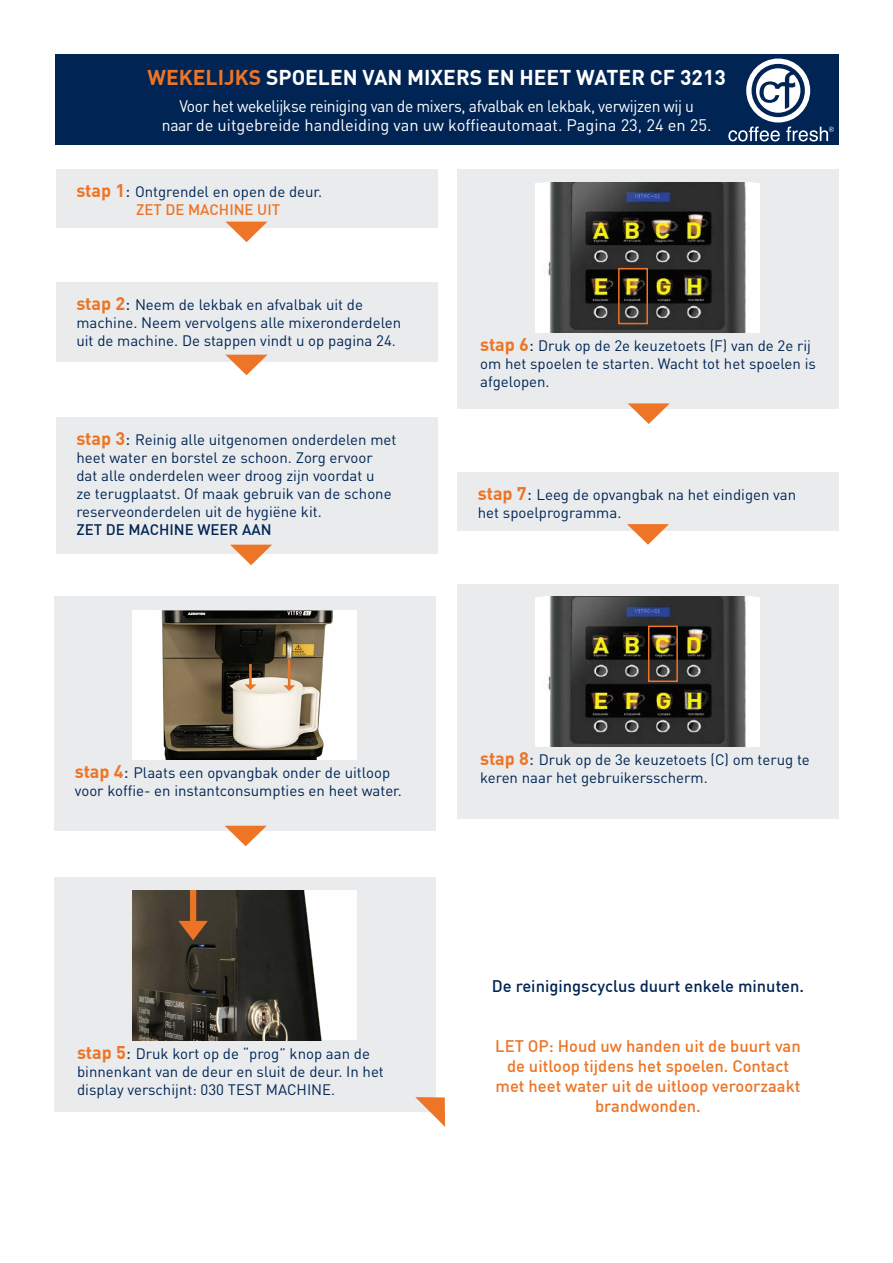
<style>
.page{position:relative;width:893px;height:1263px;background:#fff}
.page>*{position:absolute;margin:0;border:0;box-sizing:border-box;transform-origin:0 0}
.t1{font:700 21px "DIN Pro";color:#fff}
.t2{font:16.5px/19.8px "DIN Pro";letter-spacing:-.025em;color:#fff;text-align:center;scale:.95 1}
.t3{font:500 16.5px/19.8px "DIN Pro";color:#ed7525;text-align:center}
.t4{font:500 16.5px "DIN Pro";color:#002554}
.t5{font:15px/18px "DIN Pro";color:#002554}
.t6{font:500 15px "DIN Pro";color:#002554}
.s1{color:#ed7525}
.s2{font-weight:700;font-size:18px;color:#ed7525}
.s3{font-size:18px}
.s4{font-weight:500;color:#ed7525}
</style>
<div class="page">
<div style="left:55px;top:54px;width:783px;height:91px;background:#002554"></div>
<div style="left:56px;top:169px;width:381px;height:59px;background:#e9ebed"></div>
<div style="left:56px;top:283px;width:381px;height:79px;background:#e9ebed"></div>
<div style="left:56px;top:417px;width:381px;height:137px;background:#e9ebed"></div>
<div style="left:457px;top:472px;width:382px;height:58px;background:#e9ebed"></div>
<svg style="left:226px;top:222px;width:41px;height:20px"></svg>
<svg style="left:226px;top:355px;width:41px;height:20px"></svg>
<svg style="left:230px;top:545px;width:42px;height:20px"></svg>
<svg style="left:627px;top:524px;width:42px;height:21px"></svg>
<div style="left:54px;top:596px;width:382px;height:235px;background:#e9ebed"></div>
<div style="left:54px;top:877px;width:382px;height:235px;background:#e9ebed"></div>
<div style="left:457px;top:169px;width:382px;height:240px;background:#e9ebed"></div>
<div style="left:457px;top:584px;width:382px;height:234px;background:#e9ebed"></div>
<div style="left:133px;top:610px;width:224px;height:149px;background:#fff"></div>
<img style="left:161px;top:611px;width:172px;height:148px">
<img style="left:133px;top:890px;width:224px;height:150px">
<div style="left:536px;top:183px;width:224px;height:149px;background:#fff"></div>
<img style="left:547px;top:183px;width:199px;height:149px">
<div style="left:536px;top:597px;width:224px;height:150px;background:#fff"></div>
<img style="left:547px;top:597px;width:199px;height:150px">
<svg style="left:225px;top:826px;width:42px;height:20px"></svg>
<svg style="left:628px;top:403px;width:42px;height:21px"></svg>
<div style="left:618px;top:268px;width:30px;height:56px;border:2px solid #ed7525"></div>
<div style="left:648px;top:626px;width:30px;height:56px;border:2px solid #ed7525"></div>
<svg style="left:415px;top:1097px;width:30px;height:30px"></svg>
<svg style="left:728px;top:59px;width:106px;height:82px"></svg>
<h1 class="t1" style="left:148px;top:63px;width:580px"><span class="s1">WEKELIJKS</span> SPOELEN VAN MIXERS EN HEET WATER CF 3213</h1>
<p class="t2" style="left:162px;top:95px;width:580px">Voor het wekelijkse reiniging van de mixers, afvalbak en lekbak, verwijzen wij u<br>naar de uitgebreide handleiding van uw koffieautomaat. Pagina 23, 24 en 25.</p>
<p class="t5" style="left:136px;top:182px;width:187px;text-indent:-60px"><span class="s2">stap 1</span><span class="s3">:</span> Ontgrendel en open de deur.<br><span class="s4">ZET DE MACHINE UIT</span></p>
<p class="t5" style="left:76px;top:295px;width:326px"><span class="s2">stap 2</span><span class="s3">:</span> Neem de lekbak en afvalbak uit de machine. Neem vervolgens alle mixeronderdelen uit de machine. De stappen vindt u op pagina 24.</p>
<p class="t5" style="left:76px;top:430px;width:322px"><span class="s2">stap 3</span><span class="s3">:</span> Reinig alle uitgenomen onderdelen met heet water en borstel ze schoon. Zorg ervoor dat alle onderdelen weer droog zijn voordat u<br>ze terugplaatst. Of maak gebruik van de schone reserveonderdelen uit de hygiëne kit.</p>
<p class="t6" style="left:76px;top:520px;width:197px">ZET DE MACHINE WEER AAN</p>
<p class="t5" style="left:480px;top:336px;width:337px"><span class="s2">stap 6</span><span class="s3">:</span> Druk op de 2e keuzetoets (F) van de 2e rij om het spoelen te starten. Wacht tot het spoelen is afgelopen.</p>
<p class="t5" style="left:478px;top:485px;width:320px"><span class="s2">stap 7</span><span class="s3">:</span> Leeg de opvangbak na het eindigen van het spoelprogramma.</p>
<p class="t5" style="left:75px;top:763px;width:328px"><span class="s2">stap 4</span><span class="s3">:</span> Plaats een opvangbak onder de uitloop voor koffie- en instantconsumpties en heet water.</p>
<p class="t5" style="left:77px;top:1044px;width:308px"><span class="s2">stap 5</span><span class="s3">:</span> Druk kort op de “prog” knop aan de binnenkant van de deur en sluit de deur. In het display verschijnt: 030 TEST MACHINE.</p>
<p class="t5" style="left:480px;top:750px;width:331px"><span class="s2">stap 8</span><span class="s3">:</span> Druk op de 3e keuzetoets (C) om terug te keren naar het gebruikersscherm.</p>
<p class="t4" style="left:492px;top:975px;width:314px">De reinigingscyclus duurt enkele minuten.</p>
<p class="t3" style="left:495px;top:1036px;width:307px">LET OP: Houd uw handen uit de buurt van de uitloop tijdens het spoelen. Contact met heet water uit de uitloop veroorzaakt brandwonden.</p>
</div>
